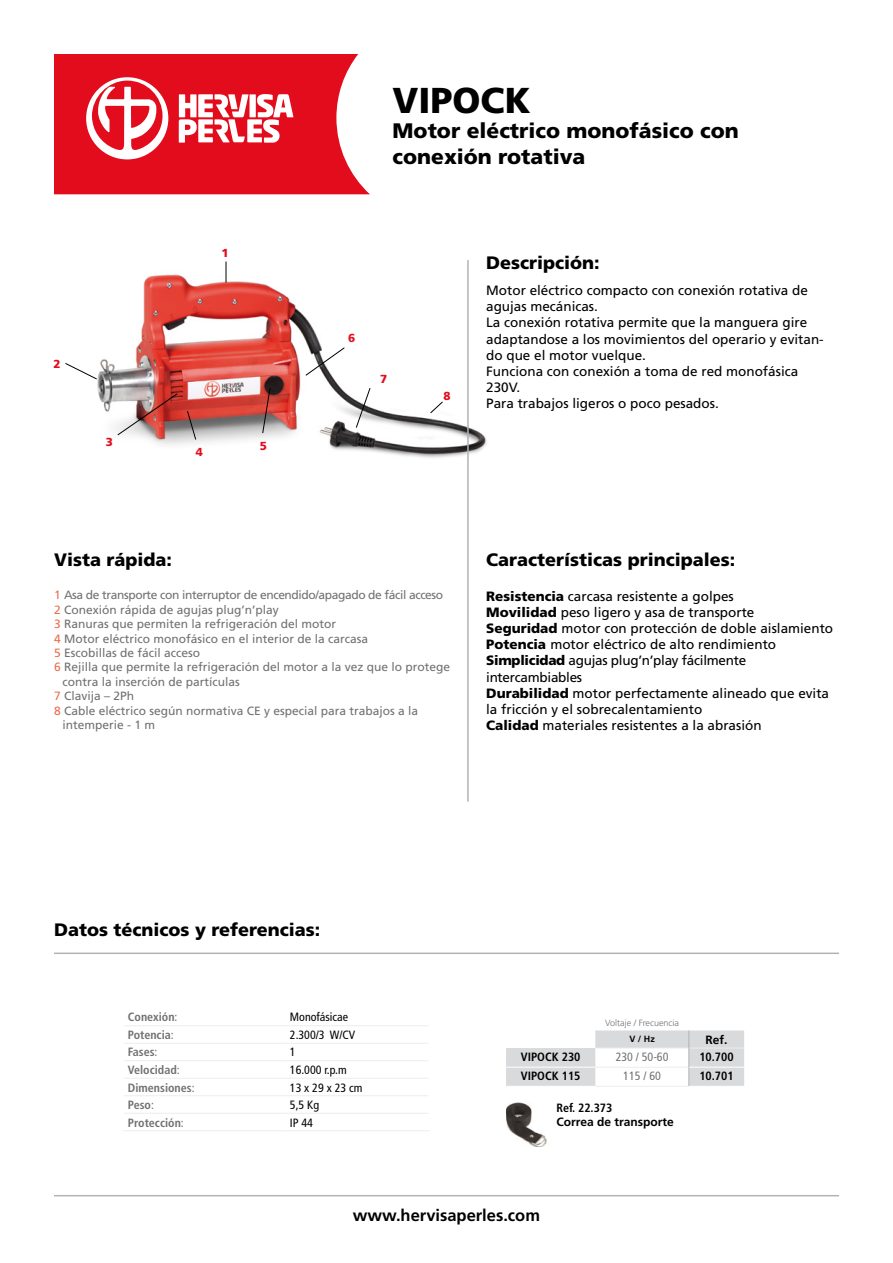
<style>
.page{position:relative;width:893px;height:1263px;background:#fff}
.page>*{position:absolute;margin:0;border:0;box-sizing:border-box;transform-origin:0 0}
.t1{font:900 36px "Frutiger LT Std";color:#000}
.t2{font:900 21px/25.2px "Frutiger LT Std";color:#000}
.t3{font:900 18px "Frutiger LT Std";color:#000}
.t4{font:700 16.5px "Frutiger LT Std";color:#000}
.t5{font:13.5px/16.2px "Frutiger LT Std";color:#000}
.t6{font:13.5px/16.2px "Frutiger LT Std";letter-spacing:-.02em;color:#000}
.t7{font:12px/14.4px "Frutiger LT Std";color:#707172}
.t8{font:12px "Frutiger LT Std";letter-spacing:-.03em;color:#707172}
.t9{font:700 condensed 12px "Frutiger LT Std";color:#707172}
.t10{font:condensed 12px "Frutiger LT Std";color:#000}
.t11{font:700 condensed 12px "Frutiger LT Std";color:#000}
.t12{font:700 12px "Frutiger LT Std";color:#000}
.t13{font:condensed 12px "Frutiger LT Std";color:#707172}
.t14{font:900 11.7px "Frutiger LT Std";color:#e30c1c}
.t15{font:300 9px "Frutiger LT Std";color:#707172}
.t16{font:700 9px "Frutiger LT Std";color:#000}
.s1{color:#eb6e4d}
.s2{font-weight:900}
.s3{font-weight:400}
</style>
<div class="page">
<img style="left:97px;top:261px;width:390px;height:197px">
<svg style="left:226px;top:262px;width:1px;height:21px"></svg>
<svg style="left:65px;top:362px;width:33px;height:18px"></svg>
<svg style="left:116px;top:392px;width:63px;height:44px"></svg>
<svg style="left:186px;top:410px;width:11px;height:31px"></svg>
<svg style="left:262px;top:387px;width:9px;height:47px"></svg>
<svg style="left:304px;top:346px;width:42px;height:31px"></svg>
<svg style="left:355px;top:387px;width:16px;height:42px"></svg>
<svg style="left:429px;top:400px;width:15px;height:14px"></svg>
<svg style="left:54px;top:54px;width:316px;height:140px"></svg>
<hr style="left:467px;top:260px;width:2px;height:541px;background:#b1b3b4">
<hr style="left:54px;top:1195px;width:785px;height:1px;background:#b1b3b4">
<hr style="left:54px;top:952px;width:785px;height:2px;background:#b1b3b4">
<hr style="left:595px;top:1086px;width:94px;height:1px;background:#eceded">
<svg style="left:506px;top:1030px;width:238px;height:56px"></svg>
<hr style="left:506px;top:1067px;width:89px;height:1px;background:#fff">
<hr style="left:689px;top:1067px;width:55px;height:1px;background:#fff">
<hr style="left:124px;top:1025px;width:162px;height:1px;background:#eceded">
<hr style="left:286px;top:1025px;width:143px;height:1px;background:#eceded">
<hr style="left:124px;top:1043px;width:162px;height:1px;background:#eceded">
<hr style="left:286px;top:1043px;width:143px;height:1px;background:#eceded">
<hr style="left:124px;top:1060px;width:162px;height:1px;background:#eceded">
<hr style="left:286px;top:1060px;width:143px;height:1px;background:#eceded">
<hr style="left:124px;top:1078px;width:162px;height:1px;background:#eceded">
<hr style="left:286px;top:1078px;width:143px;height:1px;background:#eceded">
<hr style="left:124px;top:1095px;width:162px;height:1px;background:#eceded">
<hr style="left:286px;top:1095px;width:143px;height:1px;background:#eceded">
<hr style="left:124px;top:1113px;width:162px;height:1px;background:#eceded">
<hr style="left:286px;top:1113px;width:143px;height:1px;background:#eceded">
<hr style="left:123px;top:1130px;width:163px;height:1px;background:#eceded">
<hr style="left:286px;top:1130px;width:143px;height:1px;background:#eceded">
<img style="left:506px;top:1103px;width:41px;height:44px">
<p class="t14" style="left:54px;top:356px;width:9px">2</p>
<p class="t14" style="left:106px;top:434px;width:9px">3</p>
<p class="t14" style="left:221px;top:246px;width:9px">1</p>
<p class="t14" style="left:196px;top:444px;width:9px">4</p>
<p class="t14" style="left:260px;top:439px;width:9px">5</p>
<p class="t1" style="left:393px;top:79px;width:140px">VIPOCK</p>
<p class="t2" style="left:393px;top:118px;width:348px">Motor eléctrico monofásico con conexión rotativa</p>
<p class="t14" style="left:348px;top:331px;width:9px">6</p>
<p class="t14" style="left:380px;top:372px;width:9px">7</p>
<p class="t14" style="left:443px;top:388px;width:9px">8</p>
<p class="t3" style="left:486px;top:252px;width:115px">Descripción:</p>
<p class="t5" style="left:486px;top:282px;width:323px">Motor eléctrico compacto con conexión rotativa de agujas mecánicas.</p>
<p class="t5" style="left:486px;top:315px;width:339px">La conexión rotativa permite que la manguera gire adaptandose a los movimientos del operario y evitan&shy;do que el motor vuelque.</p>
<p class="t5" style="left:486px;top:363px;width:314px">Funciona con conexión a toma de red monofásica<br>230V.</p>
<p class="t5" style="left:486px;top:396px;width:234px">Para trabajos ligeros o poco pesados.</p>
<p class="t3" style="left:54px;top:549px;width:120px">Vista rápida:</p>
<p class="t3" style="left:486px;top:549px;width:251px">Características principales:</p>
<p class="t8" style="left:54px;top:588px;width:391px"><span class="s1">1</span> Asa de transporte con interruptor de encendido/apagado de fácil acceso</p>
<p class="t7" style="left:54px;top:602px;width:226px"><span class="s1">2</span> Conexión rápida de agujas plug’n’play</p>
<p class="t7" style="left:54px;top:617px;width:284px"><span class="s1">3</span> Ranuras que permiten la refrigeración del motor</p>
<p class="t7" style="left:54px;top:631px;width:316px"><span class="s1">4</span> Motor eléctrico monofásico en el interior de la carcasa</p>
<p class="t7" style="left:54px;top:646px;width:148px"><span class="s1">5</span> Escobillas de fácil acceso</p>
<p class="t7" style="left:63px;top:660px;width:389px;text-indent:-9px"><span class="s1">6</span> Rejilla que permite la refrigeración del motor a la vez que lo protege contra la inserción de partículas</p>
<p class="t7" style="left:54px;top:689px;width:82px"><span class="s1">7</span> Clavija – 2Ph</p>
<p class="t7" style="left:63px;top:703px;width:357px;text-indent:-9px"><span class="s1">8</span> Cable eléctrico según normativa CE y especial para trabajos a la intemperie - 1 m</p>
<p class="t5" style="left:486px;top:588px;width:249px"><span class="s2">Resistencia</span> carcasa resistente a golpes</p>
<p class="t5" style="left:486px;top:604px;width:270px"><span class="s2">Movilidad</span> peso ligero y asa de transporte</p>
<p class="t5" style="left:486px;top:620px;width:348px"><span class="s2">Seguridad</span> motor con protección de doble aislamiento</p>
<p class="t5" style="left:486px;top:636px;width:291px"><span class="s2">Potencia</span> motor eléctrico de alto rendimiento</p>
<p class="t6" style="left:486px;top:653px;width:262px"><span class="s2">Simplicidad</span> agujas plug’n’play fácilmente intercambiables</p>
<p class="t5" style="left:486px;top:685px;width:344px"><span class="s2">Durabilidad</span> motor perfectamente alineado que evita la fricción y el sobrecalentamiento</p>
<p class="t5" style="left:486px;top:717px;width:277px"><span class="s2">Calidad</span> materiales resistentes a la abrasión</p>
<p class="t3" style="left:54px;top:919px;width:268px">Datos técnicos y referencias:</p>
<p class="t9" style="left:128px;top:1010px;width:51px">Conexión<span class="s3">:</span></p>
<p class="t10" style="left:290px;top:1010px;width:60px">Monofásicae</p>
<p class="t9" style="left:128px;top:1028px;width:47px">Potencia<span class="s3">:</span></p>
<p class="t10" style="left:290px;top:1028px;width:67px">2.300/3 W/CV</p>
<p class="t9" style="left:128px;top:1045px;width:31px">Fases<span class="s3">:</span></p>
<p class="t10" style="left:290px;top:1045px;width:7px">1</p>
<p class="t9" style="left:128px;top:1063px;width:53px">Velocidad<span class="s3">:</span></p>
<p class="t10" style="left:290px;top:1063px;width:58px">16.000 r.p.m</p>
<p class="t9" style="left:128px;top:1080px;width:68px">Dimensiones<span class="s3">:</span></p>
<p class="t10" style="left:290px;top:1080px;width:74px">13 x 29 x 23 cm</p>
<p class="t9" style="left:128px;top:1098px;width:27px">Peso<span class="s3">:</span></p>
<p class="t10" style="left:290px;top:1098px;width:31px">5,5 Kg</p>
<p class="t9" style="left:128px;top:1115px;width:57px">Protección<span class="s3">:</span></p>
<p class="t10" style="left:290px;top:1115px;width:25px">IP 44</p>
<p class="t15" style="left:605px;top:1018px;width:75px">Voltaje / Frecuencia</p>
<p class="t16" style="left:629px;top:1033px;width:27px">V / Hz</p>
<p class="t12" style="left:705px;top:1032px;width:24px">Ref.</p>
<p class="t11" style="left:521px;top:1050px;width:61px">VIPOCK 230</p>
<p class="t13" style="left:616px;top:1050px;width:54px">230 / 50-60</p>
<p class="t11" style="left:699px;top:1050px;width:36px">10.700</p>
<p class="t11" style="left:521px;top:1069px;width:61px">VIPOCK 115</p>
<p class="t13" style="left:623px;top:1069px;width:39px">115 / 60</p>
<p class="t11" style="left:699px;top:1069px;width:36px">10.701</p>
<p class="t11" style="left:556px;top:1100px;width:57px">Ref. 22.373</p>
<p class="t12" style="left:556px;top:1115px;width:119px">Correa de transporte</p>
<p class="t4" style="left:353px;top:1206px;width:189px">www.hervisaperles.com</p>
</div>
